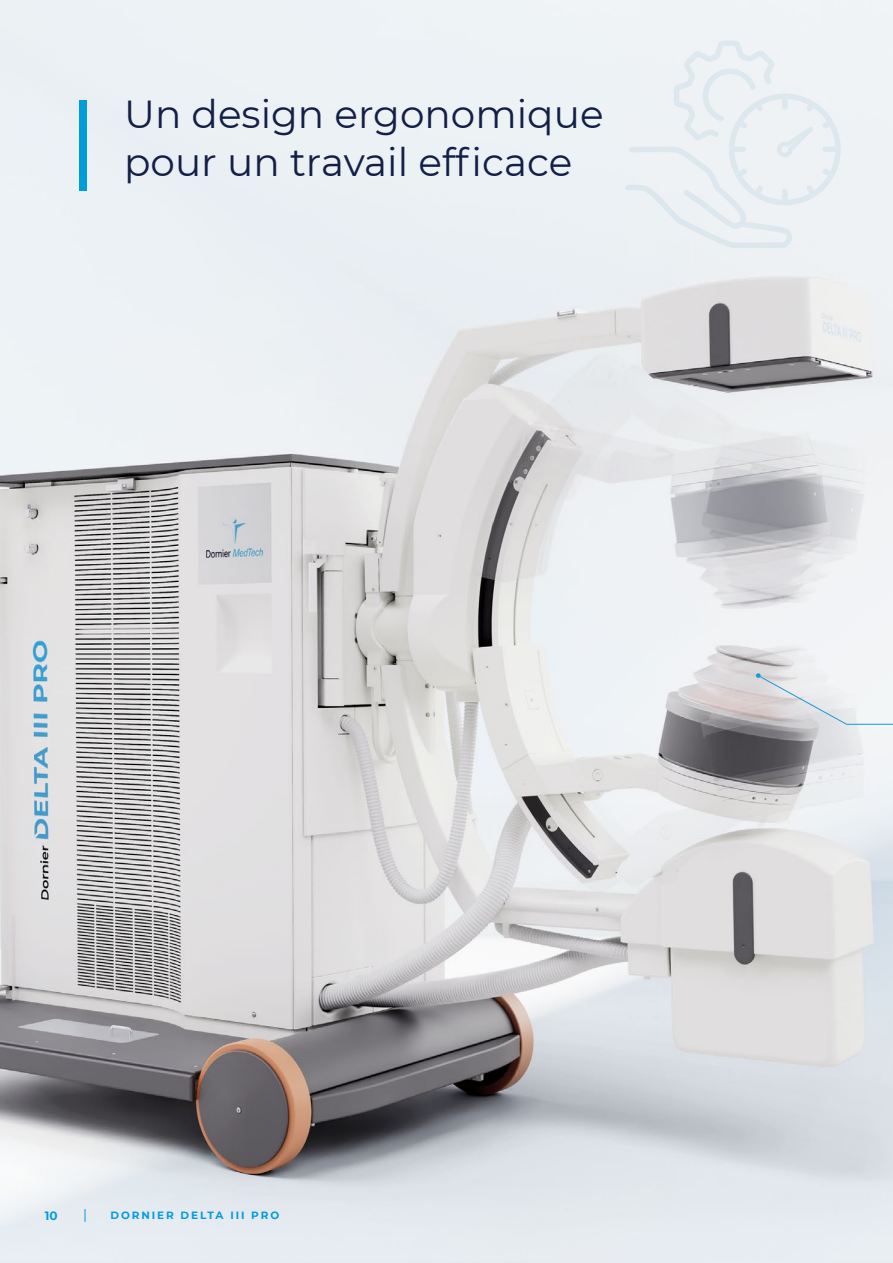
<style>
.page{position:relative;width:893px;height:1263px;background:#fff}
.page>*{position:absolute;margin:0;border:0;box-sizing:border-box;transform-origin:0 0}
.t1{font:39px/48px "Montserrat";color:#141f48}
.t2{font:700 12px "Montserrat";color:#009cdf}
.t3{font:700 10.5px "Montserrat";letter-spacing:.18em;color:#009cdf}
</style>
<div class="page">
<img style="left:0;top:0;width:893px;height:1263px">
<svg style="left:756px;top:673px;width:137px;height:52px"></svg>
<svg style="left:625px;top:41px;width:216px;height:207px;background:#ebf0f3"></svg>
<div style="left:79px;top:101px;width:7px;height:90px;background:#009dd9"></div>
<svg style="left:85px;top:1209px;width:1px;height:13px"></svg>
<p class="t1" style="left:124px;top:88px;width:481px">Un design ergonomique pour un travail efficace</p>
<p class="t2" style="left:45px;top:1207px;width:14px">10</p>
<p class="t3" style="left:111px;top:1207px;width:170px">DORNIER DELTA III PRO</p>
</div>
